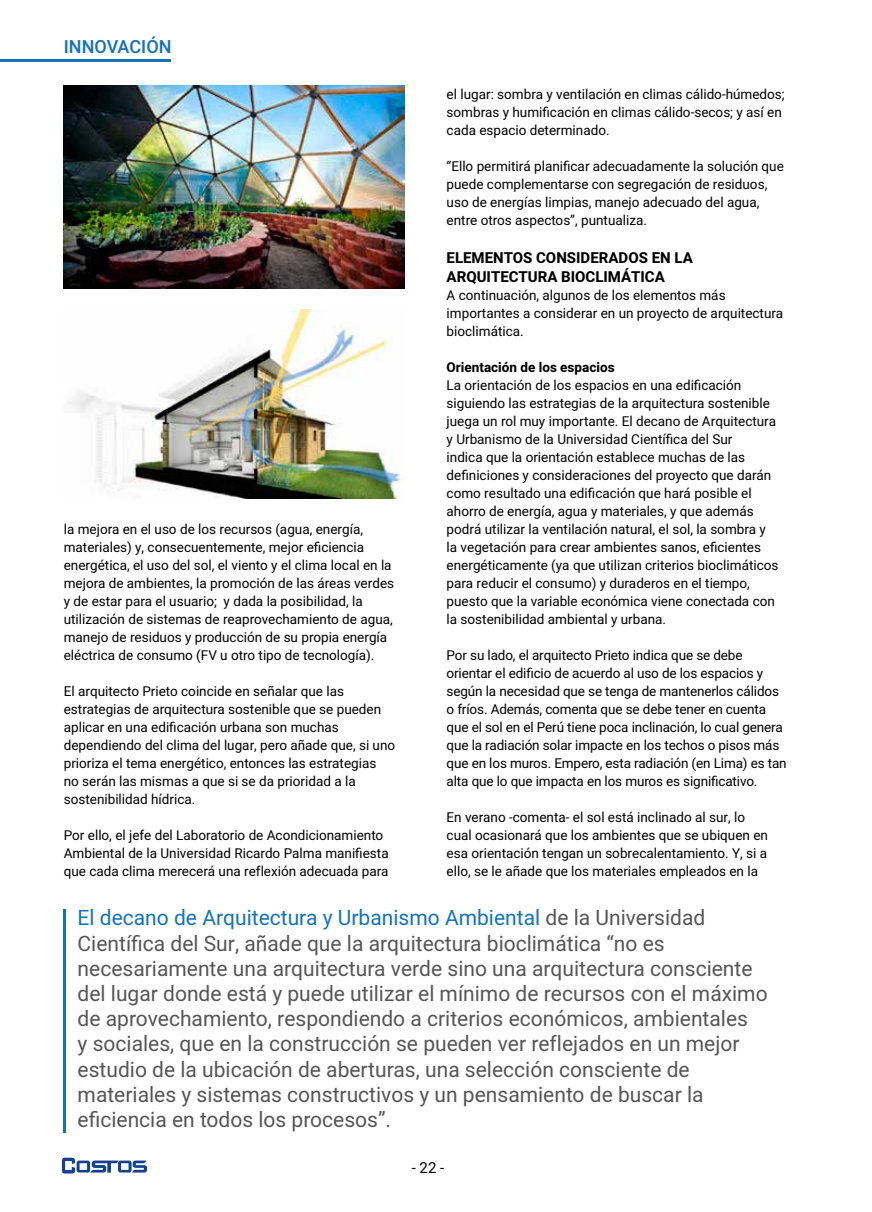
<style>
.page{position:relative;width:872px;height:1212px;background:#fff}
.page>*{position:absolute;margin:0;border:0;box-sizing:border-box;transform-origin:0 0}
.t1{font:21px/25.2px "Heebo";color:#565656}
.t2{font:500 18px "Heebo";color:#1672b9}
.t3{font:700 15px/19.5px "Heebo";color:#000}
.t4{font:15px "Heebo";color:#000}
.t5{font:13.5px/18px "Heebo";color:#000}
.t6{font:700 13.5px "Heebo";color:#000}
.s1{color:#1672b9}
</style>
<div class="page">
<hr style="left:0;top:59px;width:171px;height:2px;background:#1672b9">
<svg style="left:62px;top:1158px;width:85px;height:15px"></svg>
<img style="left:64px;top:85px;width:340px;height:203px">
<img style="left:68px;top:309px;width:336px;height:189px">
<hr style="left:64px;top:909px;width:2px;height:224px;background:#1672b9">
<h2 class="t2" style="left:64px;top:34px;width:109px">INNOVACIÓN</h2>
<p class="t5" style="left:446px;top:85px;width:340px">el lugar: sombra y ventilación en climas cálido-húmedos; sombras y humificación en climas cálido-secos; y así en cada espacio determinado.</p>
<p class="t5" style="left:446px;top:157px;width:339px">“Ello permitirá planificar adecuadamente la solución que puede complementarse con segregación de residuos, uso de energías limpias, manejo adecuado del agua, entre otros aspectos”, puntualiza.</p>
<p class="t3" style="left:446px;top:248px;width:248px">ELEMENTOS CONSIDERADOS EN LA<br>ARQUITECTURA BIOCLIMÁTICA</p>
<p class="t5" style="left:446px;top:286px;width:338px">A continuación, algunos de los elementos más importantes a considerar en un proyecto de arquitectura bioclimática.</p>
<p class="t6" style="left:446px;top:358px;width:169px">Orientación de los espacios</p>
<p class="t5" style="left:446px;top:376px;width:333px">La orientación de los espacios en una edificación siguiendo las estrategias de la arquitectura sostenible juega un rol muy importante. El decano de Arquitectura y Urbanismo de la Universidad Científica del Sur<br>indica que la orientación establece muchas de las definiciones y consideraciones del proyecto que darán como resultado una edificación que hará posible el ahorro de energía, agua y materiales, y que además podrá utilizar la ventilación natural, el sol, la sombra y la vegetación para crear ambientes sanos, eficientes energéticamente (ya que utilizan criterios bioclimáticos para reducir el consumo) y duraderos en el tiempo, puesto que la variable económica viene conectada con la sostenibilidad ambiental y urbana.</p>
<p class="t5" style="left:446px;top:646px;width:341px">Por su lado, el arquitecto Prieto indica que se debe orientar el edificio de acuerdo al uso de los espacios y según la necesidad que se tenga de mantenerlos cálidos o fríos. Además, comenta que se debe tener en cuenta que el sol en el Perú tiene poca inclinación, lo cual genera que la radiación solar impacte en los techos o pisos más que en los muros. Empero, esta radiación (en Lima) es tan alta que lo que impacta en los muros es significativo.</p>
<p class="t5" style="left:446px;top:808px;width:323px">En verano -comenta- el sol está inclinado al sur, lo cual ocasionará que los ambientes que se ubiquen en esa orientación tengan un sobrecalentamiento. Y, si a ello, se le añade que los materiales empleados en la</p>
<p class="t1" style="left:78px;top:905px;width:691px"><span class="s1">El decano de Arquitectura y Urbanismo Ambiental</span> de la Universidad Científica del Sur, añade que la arquitectura bioclimática “no es necesariamente una arquitectura verde sino una arquitectura consciente del lugar donde está y puede utilizar el mínimo de recursos con el máximo de aprovechamiento, respondiendo a criterios económicos, ambientales<br>y sociales, que en la construcción se pueden ver reflejados en un mejor estudio de la ubicación de aberturas, una selección consciente de materiales y sistemas constructivos y un pensamiento de buscar la eficiencia en todos los procesos”.</p>
<p class="t5" style="left:64px;top:520px;width:332px">la mejora en el uso de los recursos (agua, energía, materiales) y, consecuentemente, mejor eficiencia energética, el uso del sol, el viento y el clima local en la mejora de ambientes, la promoción de las áreas verdes y de estar para el usuario; y dada la posibilidad, la utilización de sistemas de reaprovechamiento de agua, manejo de residuos y producción de su propia energía eléctrica de consumo (FV u otro tipo de tecnología).</p>
<p class="t5" style="left:64px;top:682px;width:333px">El arquitecto Prieto coincide en señalar que las estrategias de arquitectura sostenible que se pueden aplicar en una edificación urbana son muchas dependiendo del clima del lugar, pero añade que, si uno prioriza el tema energético, entonces las estrategias<br>no serán las mismas a que si se da prioridad a la sostenibilidad hídrica.</p>
<p class="t5" style="left:64px;top:826px;width:326px">Por ello, el jefe del Laboratorio de Acondicionamiento<br>Ambiental de la Universidad Ricardo Palma manifiesta que cada clima merecerá una reflexión adecuada para</p>
<p class="t4" style="left:412px;top:1157px;width:34px">- 22 -</p>
</div>
